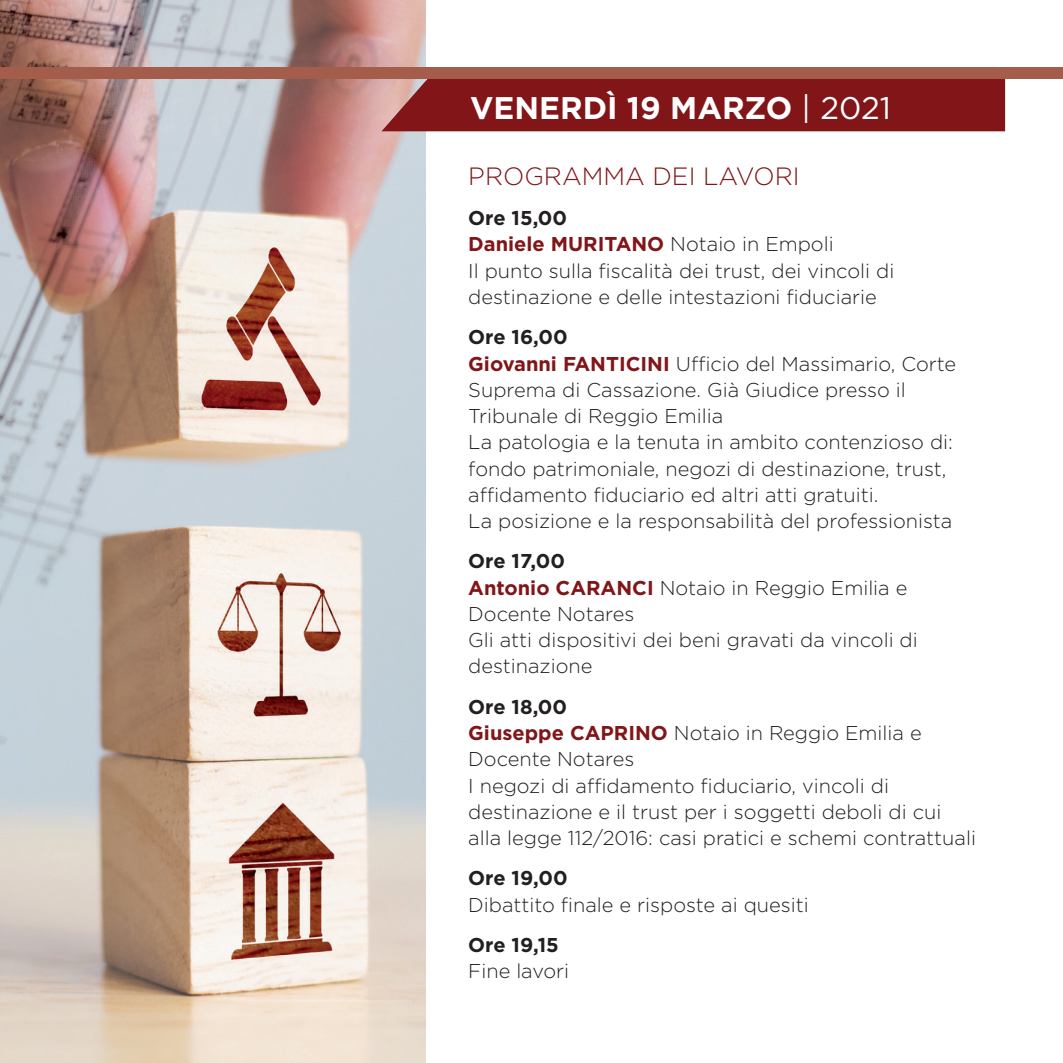
<style>
.page{position:relative;width:1063px;height:1063px;background:#fff}
.page>*{position:absolute;margin:0;border:0;box-sizing:border-box;transform-origin:0 0}
.t1{font:700 31.25px "Gotham";color:#fff}
.t2{font:300 25px "Gotham";color:#811518}
.t3{font:300 20px/26.2px "Gotham";color:#231f20}
.t4{font:700 20px "Gotham";color:#231f20}
.s1{font-weight:400}
.s2{font-weight:700}
.s3{font-weight:700;color:#811518}
</style>
<div class="page">
<img style="left:0;top:0;width:425px;height:1063px">
<div style="left:381px;top:79px;width:624px;height:52px;background:#811518"></div>
<div style="left:0;top:68px;width:1063px;height:11px;background:#a45d4b"></div>
<h1 class="t1" style="left:470px;top:87px;width:423px">VENERDÌ 19 MARZO <span class="s1">| 2021</span></h1>
<p class="t2" style="left:468px;top:160px;width:333px">PROGRAMMA DEI LAVORI</p>
<p class="t3" style="left:468px;top:204px;width:428px"><span class="s2">Ore 15,00<br></span><span class="s3">Daniele MURITANO</span> Notaio in Empoli<br>Il punto sulla fiscalità dei trust, dei vincoli di destinazione e delle intestazioni fiduciarie</p>
<p class="t3" style="left:468px;top:324px;width:489px"><span class="s2">Ore 16,00<br></span><span class="s3">Giovanni FANTICINI</span> Ufficio del Massimario, Corte Suprema di Cassazione. Già Giudice presso il Tribunale di Reggio Emilia<br>La patologia e la tenuta in ambito contenzioso di: fondo patrimoniale, negozi di destinazione, trust, affidamento fiduciario ed altri atti gratuiti.<br>La posizione e la responsabilità del professionista</p>
<p class="t3" style="left:468px;top:548px;width:451px"><span class="s2">Ore 17,00<br></span><span class="s3">Antonio CARANCI</span> Notaio in Reggio Emilia e<br>Docente Notares<br>Gli atti dispositivi dei beni gravati da vincoli di destinazione</p>
<p class="t3" style="left:468px;top:693px;width:509px"><span class="s2">Ore 18,00<br></span><span class="s3">Giuseppe CAPRINO</span> Notaio in Reggio Emilia e Docente Notares<br>I negozi di affidamento fiduciario, vincoli di destinazione e il trust per i soggetti deboli di cui alla legge 112/2016: casi pratici e schemi contrattuali</p>
<p class="t4" style="left:468px;top:865px;width:101px">Ore 19,00</p>
<p class="t3" style="left:468px;top:891px;width:342px">Dibattito finale e risposte ai quesiti</p>
<p class="t4" style="left:468px;top:932px;width:92px">Ore 19,15</p>
<p class="t3" style="left:468px;top:958px;width:102px">Fine lavori</p>
</div>
